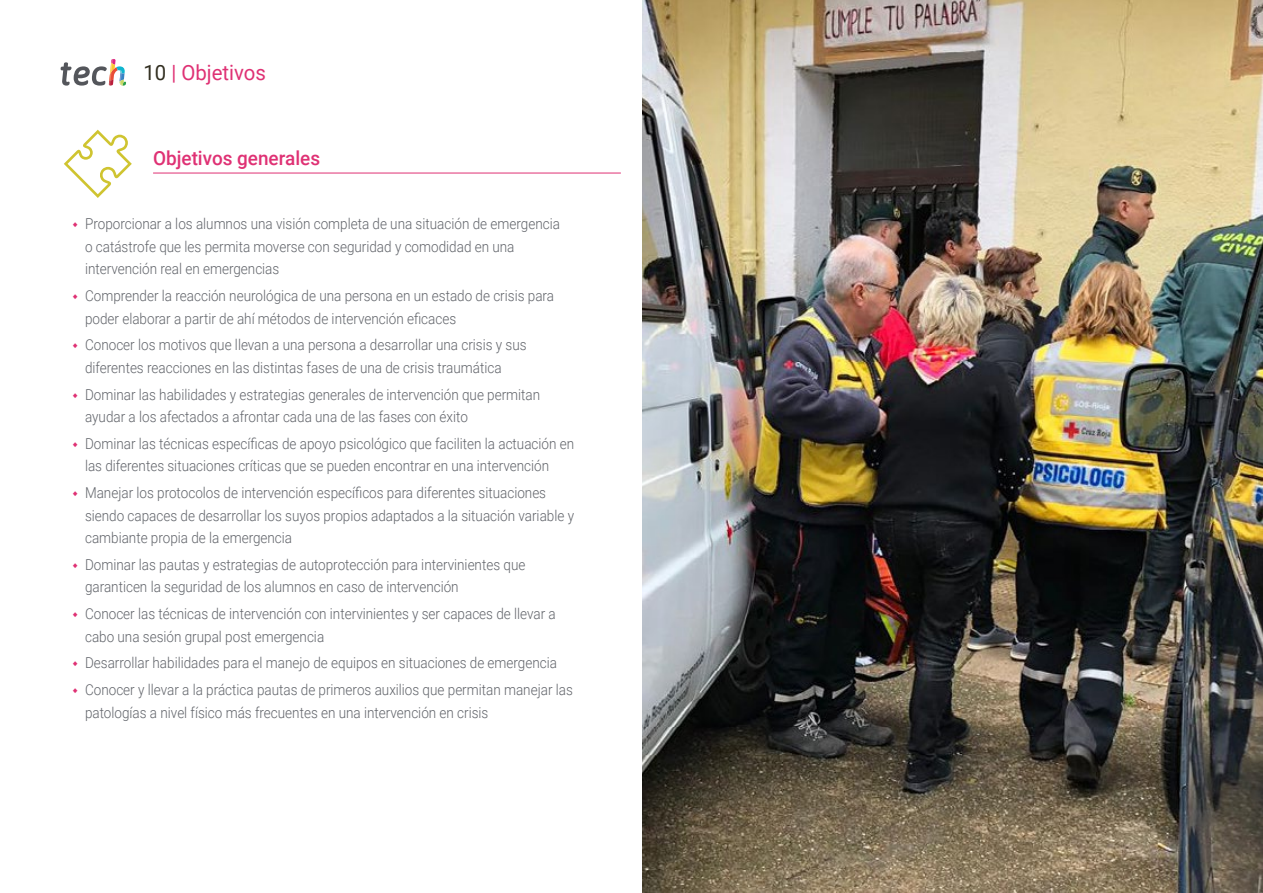
<style>
.page{position:relative;width:1263px;height:893px;background:#fff}
.page>*{position:absolute;margin:0;border:0;box-sizing:border-box;transform-origin:0 0}
.t1{font:21px "Roboto";color:#df3174}
.t2{font:500 19.5px "Roboto";color:#df3174}
.t3{font:300 15px/22.5px "Roboto";color:#61646a;scale:.9 1}
.s1{color:#312e20}
</style>
<div class="page">
<hr style="left:153px;top:173px;width:468px;height:1px;background:#df3174">
<svg style="left:64px;top:130px;width:68px;height:68px"></svg>
<svg style="left:61px;top:59px;width:65px;height:27px"></svg>
<img style="left:642px;top:0;width:621px;height:893px">
<h1 class="t1" style="left:144px;top:57px;width:124px"><span class="s1">10</span> | Objetivos</h1>
<h2 class="t2" style="left:153px;top:144px;width:169px">Objetivos generales</h2>
<p class="t3" style="left:85px;top:212px;width:529px">Proporcionar a los alumnos una visión completa de una situación de emergencia o catástrofe que les permita moverse con seguridad y comodidad en una intervención real en emergencias</p>
<p class="t3" style="left:85px;top:284px;width:523px">Comprender la reacción neurológica de una persona en un estado de crisis para poder elaborar a partir de ahí métodos de intervención eficaces</p>
<p class="t3" style="left:85px;top:333px;width:492px">Conocer los motivos que llevan a una persona a desarrollar una crisis y sus diferentes reacciones en las distintas fases de una de crisis traumática</p>
<p class="t3" style="left:85px;top:382px;width:507px">Dominar las habilidades y estrategias generales de intervención que permitan ayudar a los afectados a afrontar cada una de las fases con éxito</p>
<p class="t3" style="left:85px;top:432px;width:545px">Dominar las técnicas específicas de apoyo psicológico que faciliten la actuación en las diferentes situaciones críticas que se pueden encontrar en una intervención</p>
<p class="t3" style="left:85px;top:481px;width:545px">Manejar los protocolos de intervención específicos para diferentes situaciones siendo capaces de desarrollar los suyos propios adaptados a la situación variable y cambiante propia de la emergencia</p>
<p class="t3" style="left:85px;top:553px;width:491px">Dominar las pautas y estrategias de autoprotección para intervinientes que garanticen la seguridad de los alumnos en caso de intervención</p>
<p class="t3" style="left:85px;top:602px;width:525px">Conocer las técnicas de intervención con intervinientes y ser capaces de llevar a cabo una sesión grupal post emergencia</p>
<p class="t3" style="left:85px;top:649px;width:544px;line-height:26.7px">Desarrollar habilidades para el manejo de equipos en situaciones de emergencia<br>Conocer y llevar a la práctica pautas de primeros auxilios que permitan manejar las</p>
<p class="t3" style="left:85px;top:700px;width:450px">patologías a nivel físico más frecuentes en una intervención en crisis</p>
</div>
